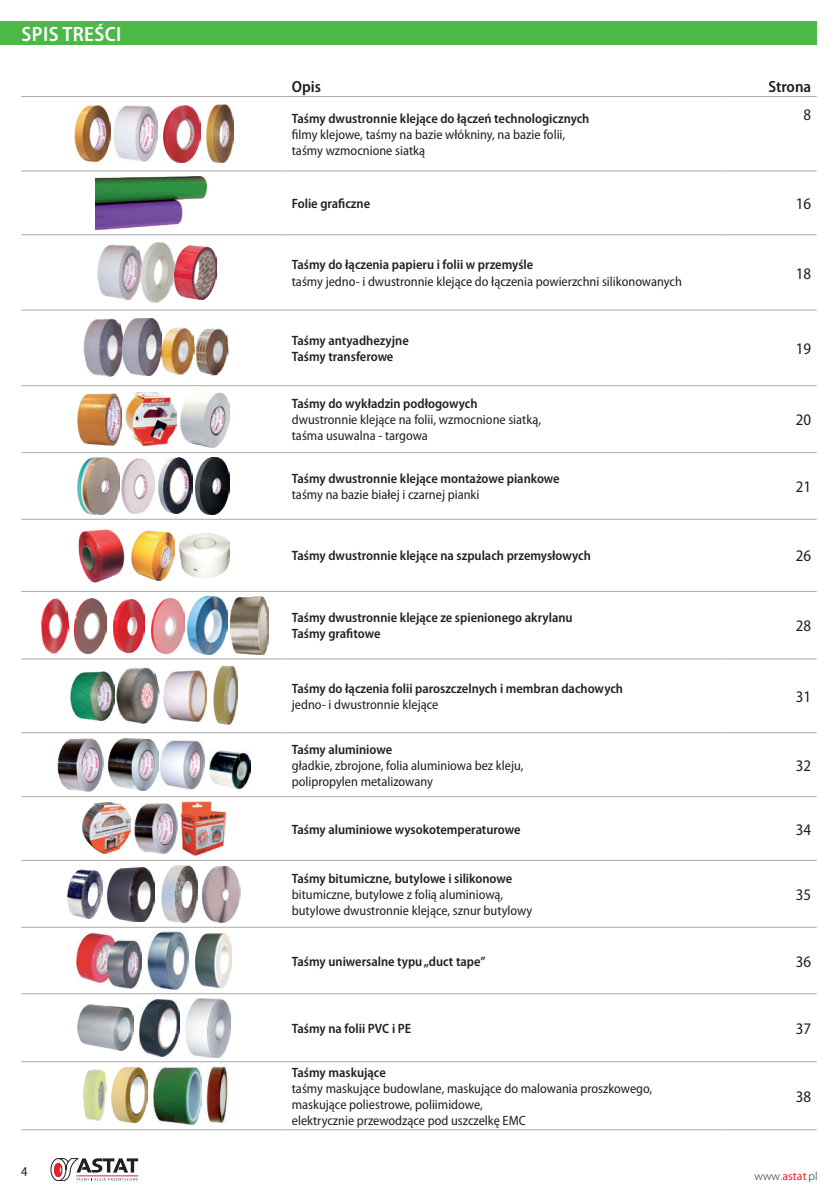
<style>
.page{position:relative;width:838px;height:1191px;background:#fff}
.page>*{position:absolute;margin:0;border:0;box-sizing:border-box;transform-origin:0 0}
.t1{font:600 semi-condensed 20.85px "Myriad Pro";letter-spacing:.02em;color:#fff}
.t2{font:semi-condensed 16.2px "Myriad Pro";color:#231f20}
.t3{font:600 semi-condensed 16.2px "Myriad Pro";color:#231f20}
.t4{font:semi-condensed 13.5px/16.2px "Myriad Pro";color:#231f20}
.t5{font:600 semi-condensed 13.5px/16.2px "Myriad Pro";color:#231f20}
.t6{font:300 11.85px "Myriad Pro";color:#231f20}
.s1{font-weight:400;color:#ee1d23}
</style>
<div class="page">
<svg style="left:51px;top:1158px;width:87px;height:22px"></svg>
<hr style="left:21px;top:96px;width:265px;height:1px;background:#a8a9ad">
<hr style="left:286px;top:96px;width:438px;height:1px;background:#a8a9ad">
<hr style="left:724px;top:96px;width:92px;height:1px;background:#a8a9ad">
<hr style="left:21px;top:171px;width:265px;height:1px;background:#a8a9ad">
<hr style="left:286px;top:171px;width:438px;height:1px;background:#a8a9ad">
<hr style="left:724px;top:171px;width:92px;height:1px;background:#a8a9ad">
<hr style="left:21px;top:234px;width:265px;height:1px;background:#a8a9ad">
<hr style="left:286px;top:234px;width:438px;height:1px;background:#a8a9ad">
<hr style="left:724px;top:234px;width:92px;height:1px;background:#a8a9ad">
<hr style="left:21px;top:385px;width:265px;height:1px;background:#a8a9ad">
<hr style="left:286px;top:385px;width:438px;height:1px;background:#a8a9ad">
<hr style="left:724px;top:385px;width:92px;height:1px;background:#a8a9ad">
<hr style="left:21px;top:452px;width:265px;height:1px;background:#a8a9ad">
<hr style="left:286px;top:452px;width:438px;height:1px;background:#a8a9ad">
<hr style="left:724px;top:452px;width:92px;height:1px;background:#a8a9ad">
<hr style="left:21px;top:519px;width:265px;height:1px;background:#a8a9ad">
<hr style="left:286px;top:519px;width:438px;height:1px;background:#a8a9ad">
<hr style="left:724px;top:519px;width:92px;height:1px;background:#a8a9ad">
<hr style="left:21px;top:591px;width:265px;height:1px;background:#a8a9ad">
<hr style="left:286px;top:591px;width:438px;height:1px;background:#a8a9ad">
<hr style="left:724px;top:591px;width:92px;height:1px;background:#a8a9ad">
<hr style="left:21px;top:658px;width:265px;height:1px;background:#a8a9ad">
<hr style="left:286px;top:658px;width:438px;height:1px;background:#a8a9ad">
<hr style="left:724px;top:658px;width:92px;height:1px;background:#a8a9ad">
<hr style="left:21px;top:796px;width:265px;height:1px;background:#a8a9ad">
<hr style="left:286px;top:796px;width:438px;height:1px;background:#a8a9ad">
<hr style="left:724px;top:796px;width:92px;height:1px;background:#a8a9ad">
<hr style="left:21px;top:860px;width:265px;height:1px;background:#a8a9ad">
<hr style="left:286px;top:860px;width:438px;height:1px;background:#a8a9ad">
<hr style="left:724px;top:860px;width:92px;height:1px;background:#a8a9ad">
<hr style="left:21px;top:927px;width:265px;height:1px;background:#a8a9ad">
<hr style="left:286px;top:927px;width:438px;height:1px;background:#a8a9ad">
<hr style="left:724px;top:927px;width:92px;height:1px;background:#a8a9ad">
<hr style="left:21px;top:993px;width:265px;height:1px;background:#a8a9ad">
<hr style="left:286px;top:993px;width:438px;height:1px;background:#a8a9ad">
<hr style="left:724px;top:993px;width:92px;height:1px;background:#a8a9ad">
<hr style="left:21px;top:310px;width:265px;height:1px;background:#a8a9ad">
<hr style="left:286px;top:310px;width:438px;height:1px;background:#a8a9ad">
<hr style="left:724px;top:310px;width:92px;height:1px;background:#a8a9ad">
<hr style="left:21px;top:732px;width:265px;height:1px;background:#a8a9ad">
<hr style="left:286px;top:732px;width:438px;height:1px;background:#a8a9ad">
<hr style="left:724px;top:732px;width:92px;height:1px;background:#a8a9ad">
<hr style="left:21px;top:1061px;width:265px;height:1px;background:#a8a9ad">
<hr style="left:286px;top:1061px;width:438px;height:1px;background:#a8a9ad">
<hr style="left:724px;top:1061px;width:92px;height:1px;background:#a8a9ad">
<hr style="left:21px;top:1129px;width:265px;height:1px;background:#a8a9ad">
<hr style="left:286px;top:1129px;width:438px;height:1px;background:#a8a9ad">
<hr style="left:724px;top:1129px;width:92px;height:1px;background:#a8a9ad">
<img style="left:163px;top:105px;width:37px;height:58px">
<img style="left:206px;top:105px;width:27px;height:57px">
<img style="left:74px;top:105px;width:36px;height:57px">
<img style="left:114px;top:106px;width:44px;height:55px">
<img style="left:96px;top:176px;width:112px;height:53px">
<img style="left:97px;top:244px;width:41px;height:57px">
<img style="left:138px;top:242px;width:36px;height:61px">
<img style="left:174px;top:245px;width:42px;height:55px">
<img style="left:83px;top:318px;width:40px;height:59px">
<img style="left:123px;top:318px;width:37px;height:57px">
<img style="left:160px;top:327px;width:34px;height:48px">
<img style="left:194px;top:328px;width:35px;height:48px">
<img style="left:78px;top:393px;width:44px;height:52px">
<img style="left:125px;top:393px;width:52px;height:52px">
<img style="left:181px;top:392px;width:49px;height:56px">
<img style="left:121px;top:458px;width:33px;height:55px">
<img style="left:78px;top:457px;width:41px;height:57px">
<img style="left:159px;top:457px;width:33px;height:56px">
<img style="left:195px;top:457px;width:35px;height:57px">
<img style="left:79px;top:529px;width:46px;height:54px">
<img style="left:131px;top:530px;width:44px;height:51px">
<img style="left:180px;top:533px;width:49px;height:44px">
<img style="left:74px;top:598px;width:32px;height:55px">
<img style="left:40px;top:598px;width:30px;height:56px">
<img style="left:152px;top:598px;width:33px;height:55px">
<img style="left:114px;top:599px;width:31px;height:54px">
<img style="left:188px;top:596px;width:40px;height:58px">
<img style="left:231px;top:597px;width:38px;height:57px">
<img style="left:115px;top:667px;width:45px;height:57px">
<img style="left:163px;top:670px;width:44px;height:51px">
<img style="left:213px;top:665px;width:24px;height:59px">
<img style="left:70px;top:671px;width:45px;height:49px">
<img style="left:160px;top:740px;width:44px;height:49px">
<img style="left:209px;top:750px;width:41px;height:38px">
<img style="left:58px;top:738px;width:45px;height:53px">
<img style="left:108px;top:738px;width:50px;height:53px">
<img style="left:82px;top:803px;width:48px;height:50px">
<img style="left:181px;top:801px;width:45px;height:54px">
<img style="left:134px;top:803px;width:44px;height:51px">
<img style="left:67px;top:869px;width:35px;height:49px">
<img style="left:108px;top:867px;width:47px;height:54px">
<img style="left:162px;top:865px;width:35px;height:57px">
<img style="left:202px;top:865px;width:38px;height:57px">
<img style="left:76px;top:933px;width:66px;height:55px">
<img style="left:147px;top:932px;width:41px;height:57px">
<img style="left:195px;top:933px;width:36px;height:54px">
<img style="left:77px;top:1005px;width:56px;height:45px">
<img style="left:139px;top:999px;width:40px;height:57px">
<img style="left:186px;top:998px;width:44px;height:59px">
<img style="left:153px;top:1067px;width:48px;height:57px">
<img style="left:206px;top:1066px;width:22px;height:57px">
<img style="left:82px;top:1068px;width:66px;height:54px">
<div style="left:0;top:21px;width:816px;height:24px;background:#4cb848"></div>
<h1 class="t1" style="left:21px;top:21px;width:101px">SPIS TREŚCI</h1>
<p class="t4" style="left:21px;top:1162px;width:8px">4</p>
<p class="t3" style="left:292px;top:76px;width:31px">Opis</p>
<p class="t3" style="left:768px;top:76px;width:44px">Strona</p>
<p class="t5" style="left:292px;top:110px;width:299px">Taśmy dwustronnie klejące do łączeń technologicznych</p>
<p class="t4" style="left:292px;top:126px;width:275px">filmy klejowe, taśmy na bazie włókniny, na bazie folii, taśmy wzmocnione siatką</p>
<p class="t2" style="left:803px;top:105px;width:9px">8</p>
<p class="t5" style="left:292px;top:195px;width:80px">Folie graficzne</p>
<p class="t2" style="left:796px;top:194px;width:17px">16</p>
<p class="t5" style="left:292px;top:256px;width:243px">Taśmy do łączenia papieru i folii w przemyśle</p>
<p class="t4" style="left:292px;top:273px;width:391px">taśmy jedno- i dwustronnie klejące do łączenia powierzchni silikonowanych</p>
<p class="t2" style="left:796px;top:263px;width:17px">18</p>
<p class="t5" style="left:292px;top:332px;width:118px">Taśmy antyadhezyjne<br>Taśmy transferowe</p>
<p class="t2" style="left:796px;top:338px;width:17px">19</p>
<p class="t5" style="left:292px;top:395px;width:187px">Taśmy do wykładzin podłogowych</p>
<p class="t4" style="left:292px;top:411px;width:251px">dwustronnie klejące na folii, wzmocnione siatką, taśma usuwalna - targowa</p>
<p class="t2" style="left:796px;top:410px;width:17px">20</p>
<p class="t5" style="left:292px;top:470px;width:269px">Taśmy dwustronnie klejące montażowe piankowe</p>
<p class="t4" style="left:292px;top:486px;width:189px">taśmy na bazie białej i czarnej pianki</p>
<p class="t2" style="left:796px;top:476px;width:17px">21</p>
<p class="t5" style="left:292px;top:547px;width:301px">Taśmy dwustronnie klejące na szpulach przemysłowych</p>
<p class="t2" style="left:796px;top:546px;width:17px">26</p>
<p class="t5" style="left:292px;top:609px;width:282px">Taśmy dwustronnie klejące ze spienionego akrylanu<br>Taśmy grafitowe</p>
<p class="t2" style="left:796px;top:616px;width:17px">28</p>
<p class="t5" style="left:292px;top:680px;width:333px">Taśmy do łączenia folii paroszczelnych i membran dachowych</p>
<p class="t4" style="left:292px;top:696px;width:148px">jedno- i dwustronnie klejące</p>
<p class="t2" style="left:796px;top:686px;width:17px">31</p>
<p class="t5" style="left:292px;top:740px;width:102px">Taśmy aluminiowe</p>
<p class="t4" style="left:292px;top:757px;width:233px">gładkie, zbrojone, folia aluminiowa bez kleju, polipropylen metalizowany</p>
<p class="t2" style="left:796px;top:755px;width:17px">32</p>
<p class="t5" style="left:292px;top:820px;width:230px">Taśmy aluminiowe wysokotemperaturowe</p>
<p class="t2" style="left:796px;top:819px;width:17px">34</p>
<p class="t5" style="left:292px;top:869px;width:222px">Taśmy bitumiczne, butylowe i silikonowe</p>
<p class="t4" style="left:292px;top:886px;width:242px">bitumiczne, butylowe z folią aluminiową, butylowe dwustronnie klejące, sznur butylowy</p>
<p class="t2" style="left:796px;top:884px;width:17px">35</p>
<p class="t5" style="left:292px;top:952px;width:195px">Taśmy uniwersalne typu „duct tape”</p>
<p class="t2" style="left:796px;top:951px;width:17px">36</p>
<p class="t5" style="left:292px;top:1019px;width:121px">Taśmy na folii PVC i PE</p>
<p class="t2" style="left:796px;top:1018px;width:17px">37</p>
<p class="t5" style="left:292px;top:1063px;width:95px">Taśmy maskujące</p>
<p class="t4" style="left:292px;top:1080px;width:362px">taśmy maskujące budowlane, maskujące do malowania proszkowego, maskujące poliestrowe, poliimidowe,<br>elektrycznie przewodzące pod uszczelkę EMC</p>
<p class="t2" style="left:796px;top:1086px;width:17px">38</p>
<p class="t6" style="left:754px;top:1168px;width:65px">www <span class="s1">astat</span> pl</p>
</div>
